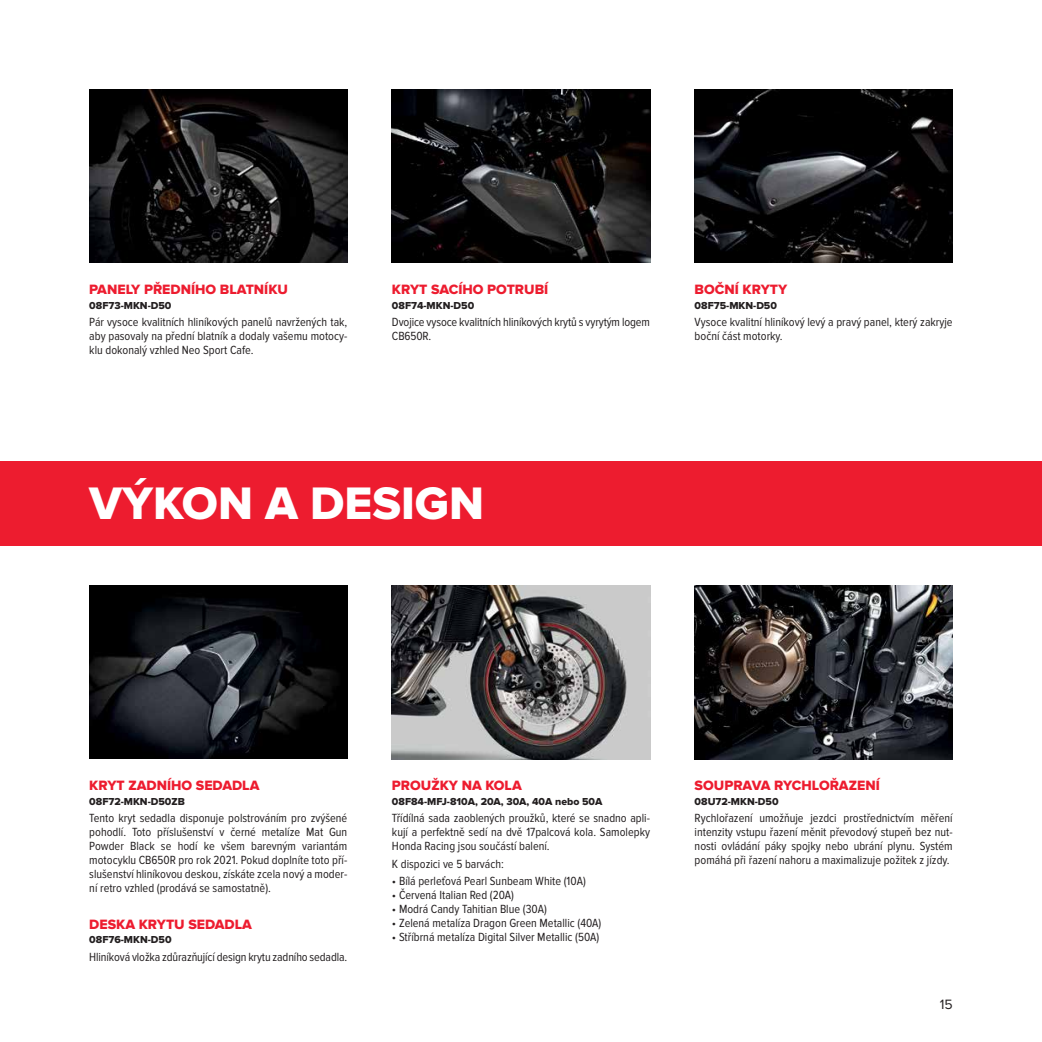
<style>
.page{position:relative;width:1042px;height:1042px;background:#fff}
.page>*{position:absolute;margin:0;border:0;box-sizing:border-box;transform-origin:0 0}
.t1{font:800 47.25px "Proxima Nova";color:#fff}
.t2{font:800 14px "Proxima Nova";color:#ed1c2f}
.t3{font:14px "Proxima Nova";color:#231f20}
.t4{font:condensed 12.25px/14px "Proxima Nova";color:#231f20;text-align:justify}
.t5{font:800 10.5px "Proxima Nova";color:#231f20}
</style>
<div class="page">
<div style="left:0;top:461px;width:1042px;height:85px;background:#ed1c2f"></div>
<img style="left:89px;top:89px;width:258px;height:174px">
<img style="left:694px;top:585px;width:258px;height:174px">
<img style="left:392px;top:585px;width:258px;height:174px">
<img style="left:392px;top:89px;width:258px;height:174px">
<img style="left:694px;top:89px;width:258px;height:174px">
<img style="left:89px;top:585px;width:258px;height:174px">
<p class="t2" style="left:89px;top:281px;width:200px">PANELY PŘEDNÍHO BLATNÍKU</p>
<p class="t5" style="left:89px;top:299px;width:84px">08F73-MKN-D50</p>
<p class="t4" style="left:89px;top:315px;width:259px">Pár vysoce kvalitních hliníkových panelů navržených tak, aby pasovaly na přední blatník a dodaly vašemu motocy&shy;klu dokonalý vzhled Neo Sport Cafe.</p>
<p class="t2" style="left:392px;top:281px;width:158px">KRYT SACÍHO POTRUBÍ</p>
<p class="t5" style="left:392px;top:299px;width:84px">08F74-MKN-D50</p>
<p class="t4" style="left:392px;top:315px;width:259px">Dvojice vysoce kvalitních hliníkových krytů s vyrytým logem<br>CB650R.</p>
<p class="t2" style="left:694px;top:281px;width:94px">BOČNÍ KRYTY</p>
<p class="t5" style="left:694px;top:299px;width:84px">08F75-MKN-D50</p>
<p class="t4" style="left:694px;top:315px;width:259px">Vysoce kvalitní hliníkový levý a pravý panel, který zakryje boční část motorky.</p>
<h1 class="t1" style="left:89px;top:476px;width:396px">VÝKON A DESIGN</h1>
<p class="t2" style="left:89px;top:777px;width:172px">KRYT ZADNÍHO SEDADLA</p>
<p class="t5" style="left:89px;top:795px;width:97px">08F72-MKN-D50ZB</p>
<p class="t4" style="left:89px;top:811px;width:259px">Tento kryt sedadla disponuje polstrováním pro zvýšené pohodlí. Toto příslušenství v černé metalíze Mat Gun Powder Black se hodí ke všem barevným variantám motocyklu CB650R pro rok 2021. Pokud doplníte toto pří&shy;slušenství hliníkovou deskou, získáte zcela nový a moder&shy;ní retro vzhled (prodává se samostatně).</p>
<p class="t2" style="left:89px;top:916px;width:164px">DESKA KRYTU SEDADLA</p>
<p class="t5" style="left:89px;top:934px;width:84px">08F76-MKN-D50</p>
<p class="t4" style="left:89px;top:950px;width:259px">Hliníková vložka zdůrazňující design krytu zadního sedadla.</p>
<p class="t2" style="left:392px;top:777px;width:131px">PROUŽKY NA KOLA</p>
<p class="t5" style="left:392px;top:795px;width:212px">08F84-MFJ-810A, 20A, 30A, 40A nebo 50A</p>
<p class="t4" style="left:392px;top:811px;width:259px">Třídílná sada zaoblených proužků, které se snadno apli&shy;kují a perfektně sedí na dvě 17palcová kola. Samolepky Honda Racing jsou součástí balení.</p>
<p class="t4" style="left:392px;top:857px;width:113px">K dispozici ve 5 barvách:</p>
<p class="t4" style="left:392px;top:874px;width:195px">• Bílá perleťová Pearl Sunbeam White (10A)</p>
<p class="t4" style="left:392px;top:888px;width:124px">• Červená Italian Red (20A)</p>
<p class="t4" style="left:392px;top:902px;width:156px">• Modrá Candy Tahitian Blue (30A)</p>
<p class="t4" style="left:392px;top:916px;width:211px">• Zelená metalíza Dragon Green Metallic (40A)</p>
<p class="t4" style="left:392px;top:930px;width:209px">• Stříbrná metalíza Digital Silver Metallic (50A)</p>
<p class="t2" style="left:694px;top:777px;width:187px">SOUPRAVA RYCHLOŘAZENÍ</p>
<p class="t5" style="left:694px;top:795px;width:85px">08U72-MKN-D50</p>
<p class="t4" style="left:694px;top:811px;width:259px">Rychlořazení umožňuje jezdci prostřednictvím měření intenzity vstupu řazení měnit převodový stupeň bez nut&shy;nosti ovládání páky spojky nebo ubrání plynu. Systém pomáhá při řazení nahoru a maximalizuje požitek z jízdy.</p>
<p class="t3" style="left:939px;top:996px;width:15px">15</p>
</div>
